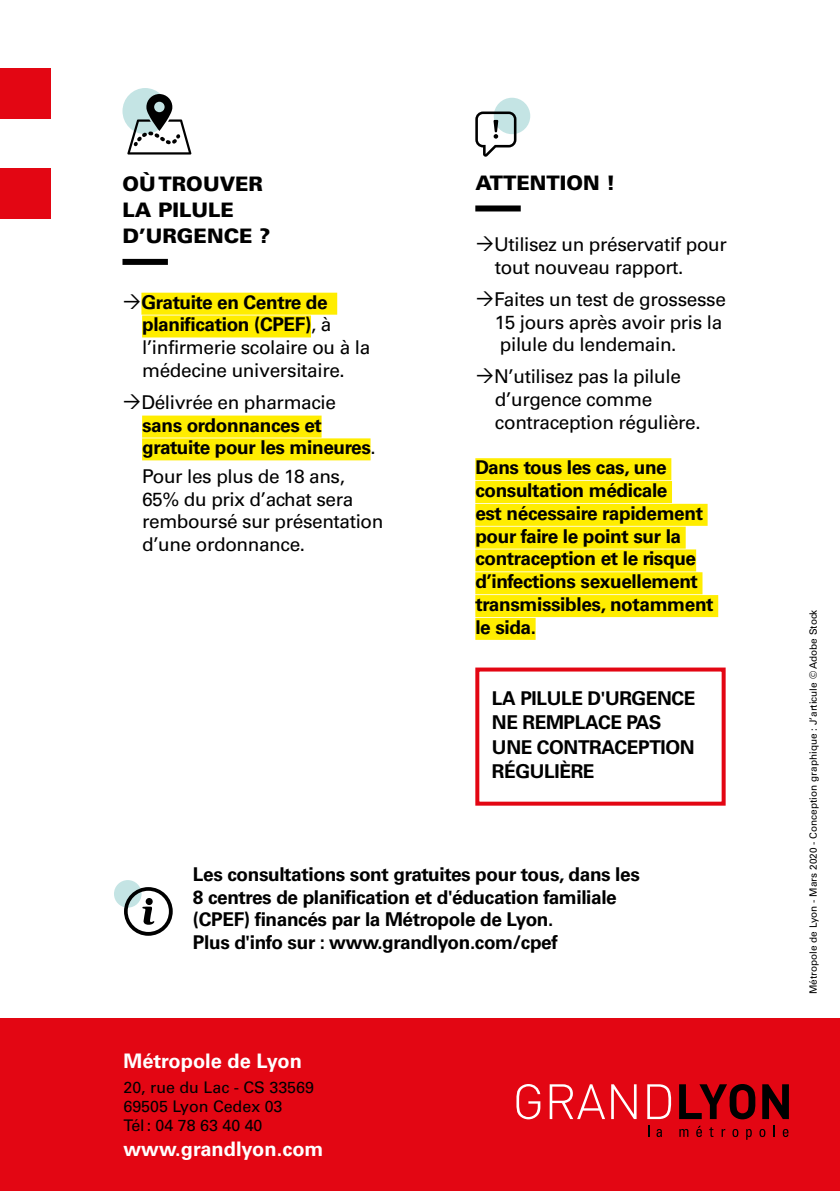
<style>
.page{position:relative;width:840px;height:1191px;background:#fff}
.page>*{position:absolute;margin:0;border:0;box-sizing:border-box;transform-origin:0 0}
.t1{font:900 20px/26px "Univers";color:#000}
.t2{font:700 20px "Univers";color:#fff}
.t3{font:700 19px/22.8px "Univers";letter-spacing:-.02em;color:#000}
.t4{font:19px/22.8px "Univers";letter-spacing:-.02em;color:#000}
.t5{font:16px/19.2px "Univers";color:#000}
.t6{font:10px "Univers";color:#000}
.s1{font-weight:700}
.s2{font-weight:400}
</style>
<div class="page">
<div style="left:122px;top:88px;width:46px;height:46px;background:#c4e4e4;border-radius:50%"></div>
<div style="left:0;top:1018px;width:839px;height:173px;background:#e30613"></div>
<svg style="left:516px;top:1084px;width:24px;height:35px"></svg>
<svg style="left:549px;top:1084px;width:55px;height:35px"></svg>
<svg style="left:611px;top:1084px;width:25px;height:35px"></svg>
<svg style="left:647px;top:1084px;width:23px;height:35px"></svg>
<svg style="left:679px;top:1084px;width:76px;height:35px"></svg>
<svg style="left:762px;top:1084px;width:26px;height:35px"></svg>
<svg style="left:746px;top:1129px;width:5px;height:10px"></svg>
<svg style="left:656px;top:1129px;width:5px;height:8px"></svg>
<svg style="left:679px;top:1129px;width:9px;height:7px"></svg>
<svg style="left:696px;top:1125px;width:5px;height:12px"></svg>
<svg style="left:709px;top:1127px;width:4px;height:10px"></svg>
<svg style="left:721px;top:1129px;width:3px;height:7px"></svg>
<svg style="left:732px;top:1129px;width:6px;height:8px"></svg>
<svg style="left:733px;top:1130px;width:3px;height:6px"></svg>
<svg style="left:759px;top:1129px;width:6px;height:8px"></svg>
<svg style="left:760px;top:1130px;width:3px;height:6px"></svg>
<svg style="left:782px;top:1129px;width:6px;height:8px"></svg>
<div style="left:0;top:68px;width:50px;height:50px;background:#e30613"></div>
<div style="left:0;top:168px;width:50px;height:50px;background:#e30613"></div>
<div style="left:141px;top:293px;width:196px;height:22px;background:#ffed00"></div>
<div style="left:142px;top:315px;width:169px;height:22px;background:#ffed00"></div>
<div style="left:142px;top:415px;width:179px;height:22px;background:#ffed00"></div>
<div style="left:142px;top:438px;width:228px;height:22px;background:#ffed00"></div>
<div style="left:122px;top:259px;width:46px;height:6px;background:#000"></div>
<div style="left:475px;top:458px;width:196px;height:22px;background:#ffed00"></div>
<div style="left:475px;top:481px;width:196px;height:22px;background:#ffed00"></div>
<div style="left:475px;top:504px;width:232px;height:22px;background:#ffed00"></div>
<div style="left:475px;top:526px;width:210px;height:22px;background:#ffed00"></div>
<div style="left:475px;top:549px;width:220px;height:22px;background:#ffed00"></div>
<div style="left:475px;top:572px;width:227px;height:22px;background:#ffed00"></div>
<div style="left:475px;top:595px;width:242px;height:22px;background:#ffed00"></div>
<div style="left:475px;top:618px;width:60px;height:22px;background:#ffed00"></div>
<div style="left:475px;top:205px;width:45px;height:6px;background:#000"></div>
<div style="left:493px;top:98px;width:37px;height:36px;background:#c4e4e4;border-radius:50%"></div>
<svg style="left:475px;top:111px;width:41px;height:46px"></svg>
<div style="left:475px;top:667px;width:250px;height:138px;border:4px solid #e30613"></div>
<div style="left:114px;top:880px;width:27px;height:27px;background:#c4e4e4;border-radius:50%"></div>
<svg style="left:124px;top:887px;width:49px;height:48px"></svg>
<svg style="left:127px;top:94px;width:64px;height:60px"></svg>
<p class="t1" style="left:122px;top:170px;width:149px">OÙ TROUVER<br>LA PILULE<br>D’URGENCE ?</p>
<p class="t4" style="left:141px;top:291px;width:230px"><span class="s1">Gratuite en Centre de planification (CPEF)</span>, à l’infirmerie scolaire ou à la médecine universitaire.</p>
<p class="t4" style="left:141px;top:391px;width:196px">Délivrée en pharmacie</p>
<p class="t3" style="left:142px;top:413px;width:235px">sans ordonnances et gratuite pour les mineures<span class="s2">.</span></p>
<p class="t4" style="left:142px;top:465px;width:243px">Pour les plus de 18 ans,<br>65% du prix d’achat sera remboursé sur présentation d’une ordonnance.</p>
<p class="t1" style="left:475px;top:169px;width:141px">ATTENTION !</p>
<p class="t4" style="left:494px;top:233px;width:234px">Utilisez un préservatif pour tout nouveau rapport.</p>
<p class="t4" style="left:494px;top:288px;width:233px">Faites un test de grossesse<br>15 jours après avoir pris la pilule du lendemain.</p>
<p class="t4" style="left:494px;top:365px;width:208px">N’utilisez pas la pilule d’urgence comme contraception régulière.</p>
<p class="t3" style="left:475px;top:456px;width:240px">Dans tous les cas, une consultation médicale<br>est nécessaire rapidement pour faire le point sur la contraception et le risque d’infections sexuellement transmissibles, notamment le sida.</p>
<p class="t3" style="left:491px;top:687px;width:205px;line-height:24px">LA PILULE D'URGENCE<br>NE REMPLACE PAS<br>UNE CONTRACEPTION<br>RÉGULIÈRE</p>
<p class="t3" style="left:193px;top:862px;width:448px">Les consultations sont gratuites pour tous, dans les 8 centres de planification et d'éducation familiale (CPEF) financés par la Métropole de Lyon.<br>Plus d'info sur : www.grandlyon.com/cpef</p>
<p class="t2" style="left:123px;top:1049px;width:180px">Métropole de Lyon</p>
<p class="t5" style="left:123px;top:1077px;width:192px">20, rue du Lac - CS 33569<br>69505 Lyon Cedex 03<br>Tél: 04 78 63 40 40</p>
<p class="t2" style="left:123px;top:1137px;width:201px">www.grandlyon.com</p>
<p class="t6" style="left:806px;top:994px;width:386px;rotate:-90deg">Métropole de Lyon - Mars 2020 - Conception graphique : J’articule © Adobe Stock</p>
</div>
